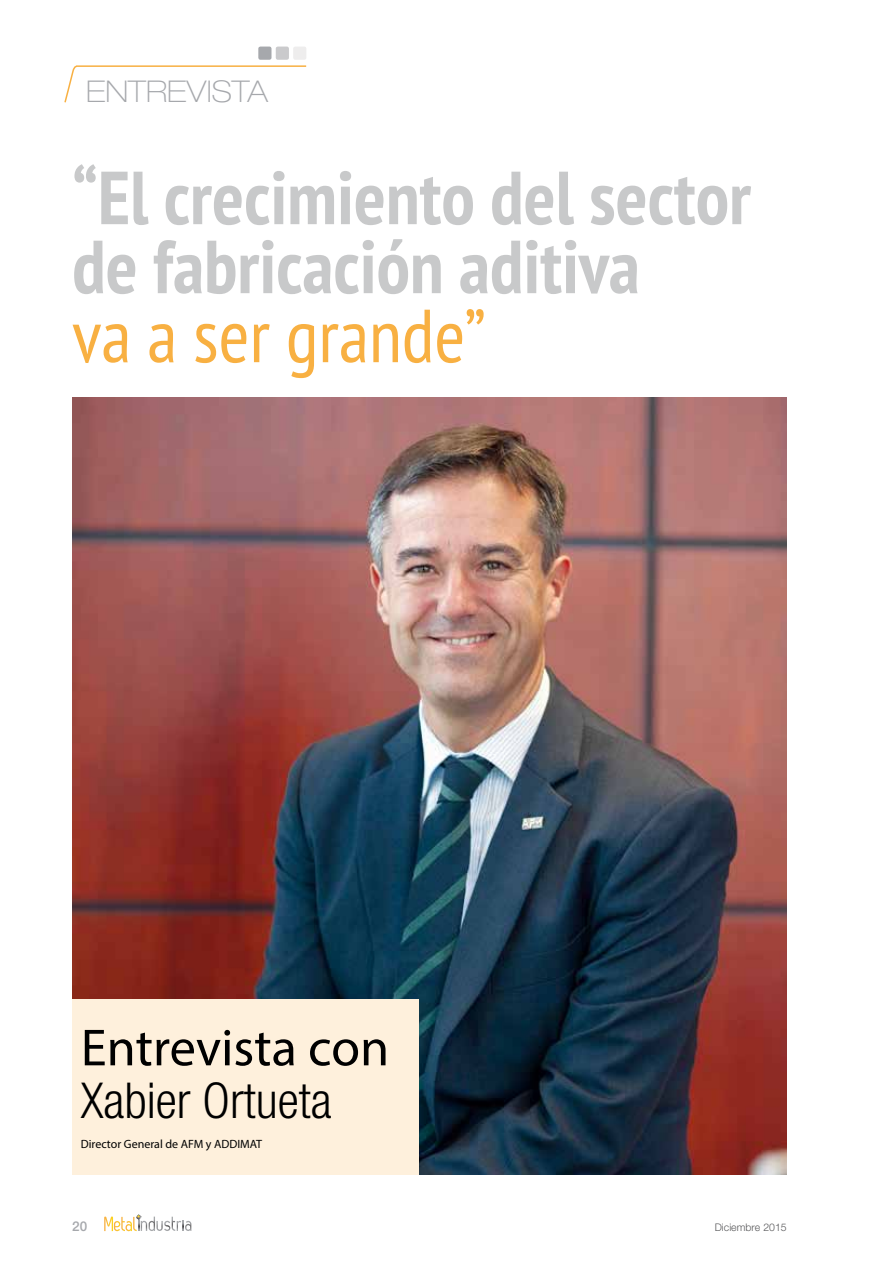
<style>
.page{position:relative;width:893px;height:1263px;background:#fff}
.page>*{position:absolute;margin:0;border:0;box-sizing:border-box;transform-origin:0 0}
.t1{font:700 condensed 75px/69px "PT Sans";color:#c8c9ca}
.t2{font:condensed 75px "PT Sans";color:#f8b042}
.t3{font:52.5px "Myriad Pro";color:#000}
.t4{font:300 condensed 49.5px "Helvetica Neue LT Std";color:#000}
.t5{font:100 expanded 30px "Helvetica Neue LT Std";color:#a6a8ac}
.t6{font:500 13.5px "Helvetica Neue LT Std";color:#a6a8ac}
.t7{font:12px "Myriad Pro";color:#000}
.t8{font:300 10.5px "Helvetica Neue LT Std";color:#58585a}
</style>
<div class="page">
<svg style="left:104px;top:1214px;width:87px;height:17px"></svg>
<svg style="left:64px;top:65px;width:243px;height:38px"></svg>
<img style="left:72px;top:398px;width:715px;height:776px">
<div style="left:258px;top:47px;width:13px;height:13px;background:#a6a8ac;border-radius:2px"></div>
<div style="left:276px;top:47px;width:13px;height:13px;background:#cacacc;border-radius:2px"></div>
<div style="left:293px;top:47px;width:13px;height:13px;background:#eeeded;border-radius:2px"></div>
<div style="left:72px;top:999px;width:346px;height:176px;background:#fef0dc"></div>
<p class="t5" style="left:86px;top:74px;width:183px">ENTREVISTA</p>
<p class="t1" style="left:72px;top:162px;width:680px">“El crecimiento del sector de fabricación aditiva</p>
<p class="t2" style="left:72px;top:288px;width:415px">va a ser grande”</p>
<p class="t3" style="left:81px;top:1015px;width:310px">Entrevista con</p>
<p class="t4" style="left:81px;top:1072px;width:253px">Xabier Ortueta</p>
<p class="t7" style="left:81px;top:1136px;width:183px">Director General de AFM y ADDIMAT</p>
<p class="t6" style="left:72px;top:1218px;width:17px">20</p>
<p class="t8" style="left:715px;top:1221px;width:73px">Diciembre 2015</p>
</div>
